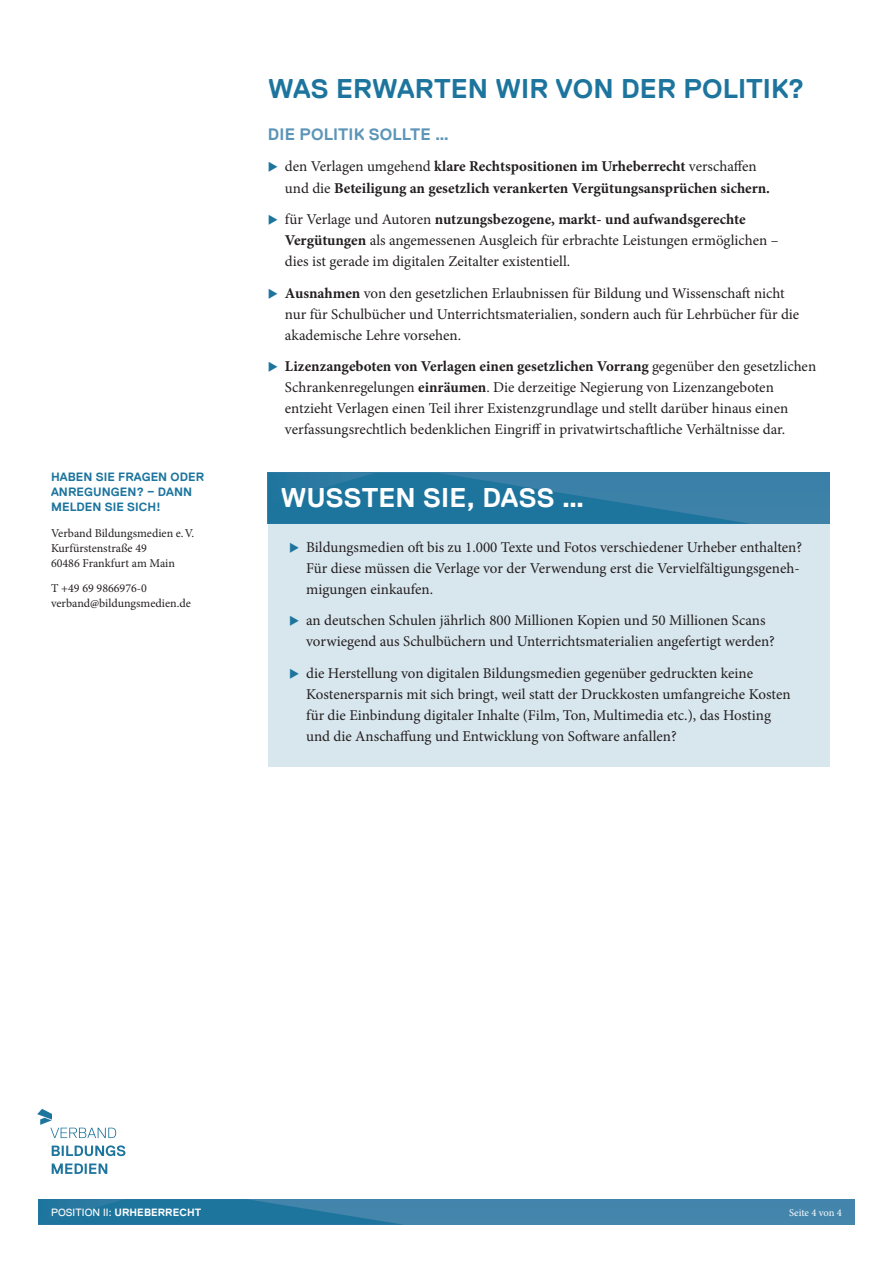
<style>
.page{position:relative;width:893px;height:1263px;background:#fff}
.page>*{position:absolute;margin:0;border:0;box-sizing:border-box;transform-origin:0 0}
.t1{font:700 27px "Replica TT";letter-spacing:.005em;color:#1d759e}
.t2{font:700 27px "Replica TT";letter-spacing:.005em;color:#fff}
.t3{font:700 16.5px "Replica TT";letter-spacing:.01em;color:#5c95b8}
.t4{font:15px/21px "Minion Pro";color:#231f20}
.t5{font:700 15px/21.6px "Minion Pro";color:#231f20}
.t6{font:12px/15px "Minion Pro";color:#231f20}
.t7{font:700 12px/15px "Replica TT";letter-spacing:.005em;color:#1d759e}
.t8{font:700 10.5px "Replica TT";letter-spacing:.01em;color:#fff}
.t9{font:10.5px "Minion Pro";letter-spacing:-.005em;color:#fff}
.s1{font-weight:400}
.s2{font-weight:700}
</style>
<div class="page">
<svg style="left:37px;top:1109px;width:88px;height:65px"></svg>
<div style="left:38px;top:1199px;width:817px;height:26px;background:#4385ac"></div>
<svg style="left:38px;top:1199px;width:364px;height:26px"></svg>
<div style="left:268px;top:524px;width:561px;height:242px;background:#d8e6ed"></div>
<div style="left:268px;top:473px;width:561px;height:51px;background:#3c81a8"></div>
<svg style="left:268px;top:473px;width:481px;height:51px"></svg>
<p class="t7" style="left:51px;top:470px;width:155px">HABEN SIE FRAGEN ODER<br>ANREGUNGEN? – DANN<br>MELDEN SIE SICH!</p>
<p class="t6" style="left:51px;top:526px;width:145px">Verband Bildungsmedien e.V.<br>Kurfürstenstraße 49<br>60486 Frankfurt am Main</p>
<p class="t6" style="left:51px;top:581px;width:141px">T +49 69 9866976-0 verband@bildungsmedien.de</p>
<h1 class="t1" style="left:268px;top:73px;width:538px">WAS ERWARTEN WIR VON DER POLITIK?</h1>
<p class="t3" style="left:268px;top:125px;width:182px">DIE POLITIK SOLLTE …</p>
<p class="t5" style="left:285px;top:155px;width:487px"><span class="s1">den Verlagen umgehend</span> klare Rechtspositionen im Urheberrecht <span class="s1">verschaffen und die</span> Beteiligung an gesetzlich verankerten Vergütungsansprüchen sichern.</p>
<p class="t4" style="left:285px;top:209px;width:495px">für Verlage und Autoren <span class="s2">nutzungsbezogene, markt- und aufwandsgerechte<br>Vergütungen</span> als angemessenen Ausgleich für erbrachte Leistungen ermöglichen – dies ist gerade im digitalen Zeitalter existentiell.</p>
<p class="t4" style="left:285px;top:282px;width:516px"><span class="s2">Ausnahmen</span> von den gesetzlichen Erlaubnissen für Bildung und Wissenschaft nicht nur für Schulbücher und Unterrichtsmaterialien, sondern auch für Lehrbücher für die akademische Lehre vorsehen.</p>
<p class="t4" style="left:285px;top:356px;width:533px"><span class="s2">Lizenzangeboten von Verlagen einen gesetzlichen Vorrang</span> gegenüber den gesetzlichen Schrankenregelungen <span class="s2">einräumen</span>. Die derzeitige Negierung von Lizenzangeboten entzieht Verlagen einen Teil ihrer Existenzgrundlage und stellt darüber hinaus einen verfassungsrechtlich bedenklichen Eingriff in privatwirtschaftliche Verhältnisse dar.</p>
<h1 class="t2" style="left:281px;top:482px;width:305px">WUSSTEN SIE, DASS …</h1>
<p class="t4" style="left:306px;top:536px;width:497px">Bildungsmedien oft bis zu 1.000 Texte und Fotos verschiedener Urheber enthalten?<br>Für diese müssen die Verlage vor der Verwendung erst die Vervielfältigungsgeneh&shy;migungen einkaufen.</p>
<p class="t4" style="left:306px;top:610px;width:470px">an deutschen Schulen jährlich 800 Millionen Kopien und 50 Millionen Scans vorwiegend aus Schulbüchern und Unterrichtsmaterialien angefertigt werden?</p>
<p class="t4" style="left:306px;top:662px;width:486px">die Herstellung von digitalen Bildungsmedien gegenüber gedruckten keine Kostenersparnis mit sich bringt, weil statt der Druckkosten umfangreiche Kosten für die Einbindung digitaler Inhalte (Film, Ton, Multimedia etc.), das Hosting und die Anschaffung und Entwicklung von Software anfallen?</p>
<p class="t8" style="left:51px;top:1206px;width:152px"><span class="s1">POSITION II:</span> URHEBERRECHT</p>
<p class="t9" style="left:789px;top:1206px;width:54px">Seite 4 von 4</p>
</div>
